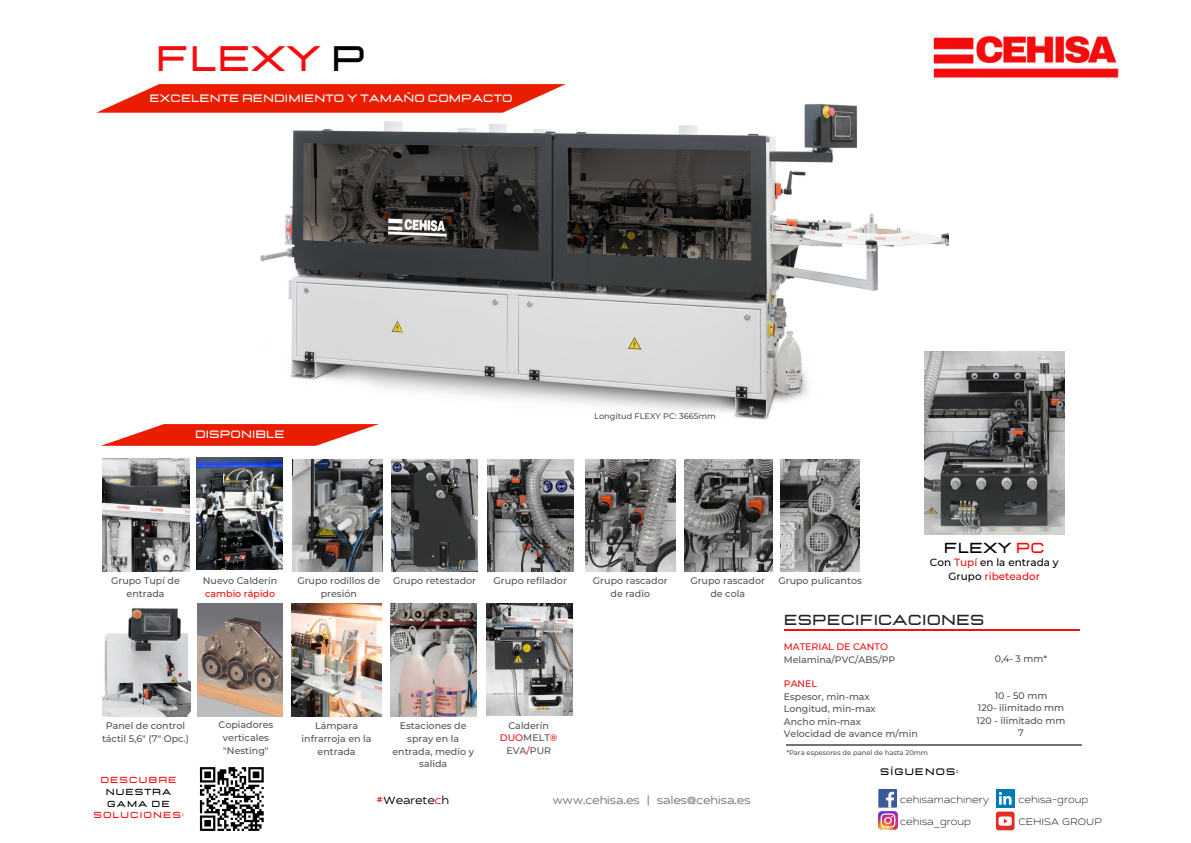
<style>
.page{position:relative;width:1191px;height:843px;background:#fff}
.page>*{position:absolute;margin:0;border:0;box-sizing:border-box;transform-origin:0 0}
.t1{font:700 35.3px "Lastica";letter-spacing:.01em;color:#f50c0c}
.t2{font:700 14.5px "Lastica";letter-spacing:.01em;color:#222}
.t3{font:700 14.5px "Lastica";letter-spacing:.01em;color:#000}
.t4{font:expanded 12px "Cedra 4 F";letter-spacing:.01em;color:#737373}
.t5{font:expanded 12px "Cedra 4 F";letter-spacing:.01em;color:#000}
.t6{font:200 expanded 10.8px "Cedra 4 F";color:#000}
.t7{font:700 10.6px "Lastica";letter-spacing:.01em;color:#fff}
.t8{font:500 10.4px/14.2px "Montserrat";color:#000;text-align:center}
.t9{font:500 9.5px/12.7px "Montserrat";color:#545454;text-align:center}
.t10{font:500 9.5px "Montserrat";color:#f50c0c}
.t11{font:500 9.4px/12.4px "Montserrat";color:#545454;text-align:center}
.t12{font:500 9.4px "Montserrat";color:#f50c0c}
.t13{font:700 9.4px "Lastica";letter-spacing:.12em;color:#000}
.t14{font:700 8.7px "Lastica";letter-spacing:.12em;color:#f50c0c}
.t15{font:700 8.7px/11.7px "Lastica";letter-spacing:.12em;color:#000}
.t16{font:500 8.2px "Montserrat";color:#545454}
.t17{font:500 6.8px "Montserrat";color:#545454}
.s1{color:#000}
.s2{color:#f50c0c}
</style>
<div class="page">
<img style="left:260px;top:102px;width:688px;height:318px">
<img style="left:924px;top:351px;width:140px;height:183px">
<div style="left:878px;top:788px;width:18px;height:19px;background:#3d5a98"></div>
<svg style="left:885px;top:791px;width:9px;height:16px"></svg>
<div style="left:995px;top:811px;width:19px;height:19px;background:#e52d27;border-radius:3px"></div>
<svg style="left:998px;top:816px;width:13px;height:9px"></svg>
<div style="left:995px;top:788px;width:19px;height:19px;background:#027bb5"></div>
<svg style="left:998px;top:792px;width:13px;height:12px"></svg>
<img style="left:878px;top:811px;width:18px;height:18px">
<svg style="left:200px;top:767px;width:64px;height:63px"></svg>
<img style="left:102px;top:458px;width:87px;height:113px">
<img style="left:292px;top:459px;width:90px;height:112px">
<img style="left:391px;top:459px;width:86px;height:112px">
<img style="left:487px;top:459px;width:86px;height:112px">
<img style="left:585px;top:459px;width:90px;height:112px">
<img style="left:684px;top:459px;width:88px;height:112px">
<img style="left:780px;top:459px;width:79px;height:112px">
<img style="left:102px;top:603px;width:88px;height:113px">
<img style="left:197px;top:603px;width:86px;height:113px">
<img style="left:390px;top:603px;width:86px;height:113px">
<img style="left:292px;top:603px;width:89px;height:113px">
<svg style="left:96px;top:84px;width:470px;height:29px;background:#ec3e25"></svg>
<img style="left:933px;top:36px;width:184px;height:42px">
<img style="left:486px;top:603px;width:86px;height:112px">
<svg style="left:103px;top:424px;width:276px;height:21px"></svg>
<hr style="left:783px;top:629px;width:296px;height:1px;background:#f50c0c">
<hr style="left:786px;top:744px;width:295px;height:1px;background:#737373">
<img style="left:196px;top:457px;width:87px;height:112px">
<h1 class="t1" style="left:155px;top:41px;width:212px">FLEXY <span class="s1">P</span></h1>
<p class="t7" style="left:149px;top:93px;width:364px">EXCELENTE RENDIMIENTO Y TAMAÑO COMPACTO</p>
<p class="t7" style="left:195px;top:429px;width:91px">DISPONIBLE</p>
<p class="t16" style="left:594px;top:410px;width:123px">Longitud FLEXY PC: 3665mm</p>
<p class="t9" style="left:111px;top:574px;width:70px">Grupo Tupí de entrada</p>
<p class="t9" style="left:297px;top:574px;width:84px">Grupo rodillos de presión</p>
<p class="t9" style="left:393px;top:574px;width:85px">Grupo retestador</p>
<p class="t9" style="left:493px;top:574px;width:75px">Grupo refilador</p>
<p class="t9" style="left:593px;top:574px;width:76px">Grupo rascador de radio</p>
<p class="t9" style="left:690px;top:574px;width:76px">Grupo rascador de cola</p>
<p class="t9" style="left:778px;top:574px;width:85px">Grupo pulicantos</p>
<p class="t9" style="left:203px;top:574px;width:76px">Nuevo Calderín</p>
<p class="t10" style="left:205px;top:587px;width:72px">cambio rápido</p>
<h2 class="t3" style="left:943px;top:541px;width:102px">FLEXY <span class="s2">PC</span></h2>
<p class="t8" style="left:929px;top:555px;width:130px">Con <span class="s2">Tupí</span> en la entrada y<br>Grupo <span class="s2">ribeteador</span></p>
<p class="t9" style="left:102px;top:719px;width:88px">Panel de control táctil 5,6" (7" Opc.)</p>
<p class="t9" style="left:218px;top:718px;width:56px">Copiadores verticales "Nesting"</p>
<p class="t9" style="left:301px;top:719px;width:71px">Lámpara infrarroja en la entrada</p>
<p class="t9" style="left:392px;top:719px;width:83px">Estaciones de spray en la entrada, medio y salida</p>
<p class="t14" style="left:100px;top:775px;width:78px">DESCUBRE</p>
<p class="t15" style="left:106px;top:786px;width:67px">NUESTRA<br>GAMA DE</p>
<p class="t14" style="left:93px;top:810px;width:92px">SOLUCIONES:</p>
<p class="t5" style="left:376px;top:792px;width:74px"><span class="s2">#</span>Wearete<span class="s2">c</span>h</p>
<p class="t9" style="left:500px;top:718px;width:59px">Calderín<br><span class="s2">DUO</span>MELT<span class="s2">®<br></span>EVA<span class="s2">/</span>PUR</p>
<p class="t4" style="left:553px;top:792px;width:199px">www.cehisa.es | sales@cehisa.es</p>
<h2 class="t2" style="left:783px;top:613px;width:202px">ESPECIFICACIONES</h2>
<p class="t12" style="left:783px;top:641px;width:106px">MATERIAL DE CANTO</p>
<p class="t11" style="left:783px;top:652px;width:113px">Melamina/PVC/ABS/PP</p>
<p class="t12" style="left:783px;top:678px;width:35px">PANEL</p>
<p class="t11" style="left:783px;top:690px;width:135px;text-align:left">Espesor, min-max<br>Longitud, min-max<br>Ancho min-max<br>Velocidad de avance m/min</p>
<p class="t17" style="left:786px;top:748px;width:143px">*Para espesores de panel de hasta 20mm</p>
<p class="t11" style="left:994px;top:652px;width:54px">0,4- 3 mm*</p>
<p class="t11" style="left:976px;top:689px;width:90px">10 - 50 mm<br>120- ilimitado mm<br>120 - ilimitado mm<br>7</p>
<p class="t13" style="left:879px;top:766px;width:80px">SÍGUENOS:</p>
<p class="t6" style="left:900px;top:792px;width:91px">cehisamachinery</p>
<p class="t6" style="left:1018px;top:792px;width:71px">cehisa-group</p>
<p class="t6" style="left:900px;top:814px;width:72px">cehisa_group</p>
<p class="t6" style="left:1018px;top:814px;width:85px">CEHISA GROUP</p>
</div>
